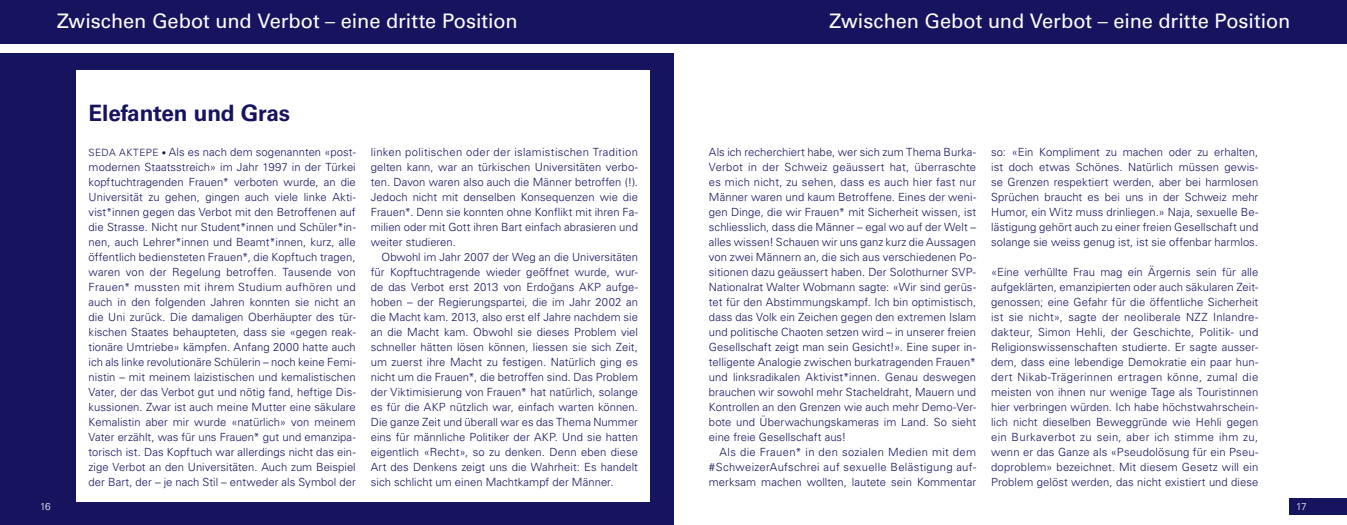
<style>
.page{position:relative;width:1347px;height:525px;background:#fff}
.page>*{position:absolute;margin:0;border:0;box-sizing:border-box;transform-origin:0 0}
.t1{font:700 22.5px "Univers LT Std";letter-spacing:-.005em;color:#16145f}
.t2{font:20px "Univers LT Std";letter-spacing:-.005em;color:#fff}
.t3{font:300 11.25px/15px "Univers LT Std";letter-spacing:.005em;color:#16145f;text-align:justify}
.t4{font:300 10px "Univers LT Std";color:#16145f}
.t5{font:300 10px "Univers LT Std";color:#fff}
.s1{font-weight:300}
.s2{font-size:8.75px}
.s3{font-family:"Segoe UI"}
</style>
<div class="page">
<div style="left:0;top:54px;width:673px;height:470px;background:#16145f"></div>
<div style="left:0;top:0;width:673px;height:43px;background:#16145f"></div>
<div style="left:76px;top:70px;width:573px;height:431px;background:#fff"></div>
<div style="left:662px;top:0;width:684px;height:43px;background:#16145f"></div>
<div style="left:1289px;top:498px;width:57px;height:16px;background:#16145f"></div>
<h2 class="t2" style="left:57px;top:9px;width:462px">Zwischen Gebot und Verbot <span class="s1">–</span> eine dritte Position</h2>
<h2 class="t2" style="left:1223px;top:9px;width:62px">Rubrik</h2>
<h2 class="t2" style="left:829px;top:9px;width:462px">Zwischen Gebot und Verbot <span class="s1">–</span> eine dritte Position</h2>
<p class="t5" style="left:40px;top:499px;width:12px">16</p>
<h1 class="t1" style="left:89px;top:100px;width:203px">Elefanten und Gras</h1>
<p class="t3" style="left:89px;top:144px;width:269px;text-indent:73px"><span class="s2">•</span> Als es nach dem sogenannten «post&shy;modernen Staatsstreich» im Jahr 1997 in der Türkei kopftuchtragenden Frauen* verboten wurde, an die Universität zu gehen, gingen auch viele linke Akti&shy;vist*innen gegen das Verbot mit den Betroffenen auf die Strasse. Nicht nur Student*innen und Schüler*in&shy;nen, auch Lehrer*innen und Beamt*innen, kurz, alle öffentlich bediensteten Frauen*, die Kopftuch tragen, waren von der Regelung betroffen. Tausende von Frauen* mussten mit ihrem Studium aufhören und auch in den folgenden Jahren konnten sie nicht an die Uni zurück. Die damaligen Oberhäupter des tür&shy;kischen Staates behaupteten, dass sie «gegen reak&shy;tionäre Umtriebe» kämpfen. Anfang 2000 hatte auch ich als linke revolutionäre Schülerin – noch keine Femi&shy;nistin – mit meinem laizistischen und kemalistischen Vater, der das Verbot gut und nötig fand, heftige Dis&shy;kussionen. Zwar ist auch meine Mutter eine säkulare Kemalistin aber mir wurde «natürlich» von meinem Vater erzählt, was für uns Frauen* gut und emanzipa&shy;torisch ist. Das Kopftuch war allerdings nicht das ein&shy;zige Verbot an den Universitäten. Auch zum Beispiel der Bart, der – je nach Stil – entweder als Symbol der</p>
<p class="t3" style="left:371px;top:144px;width:269px">linken politischen oder der islamistischen Tradition gelten kann, war an türkischen Universitäten verbo&shy;ten. Davon waren also auch die Männer betroffen (!).<br>Jedoch nicht mit denselben Konsequenzen wie die Frauen*. Denn sie konnten ohne Konflikt mit ihren Fa&shy;milien oder mit Gott ihren Bart einfach abrasieren und weiter studieren.</p>
<p class="t4" style="left:89px;top:146px;width:15px">Seda</p>
<p class="t4" style="left:119px;top:146px;width:15px">Aktepe</p>
<p class="t3" style="left:371px;top:249px;width:269px;text-indent:11px">Obwohl im Jahr 2007 der Weg an die Universitäten für Kopftuchtragende wieder geöffnet wurde, wur&shy;de das Verbot erst 2013 von Erdo<span class="s3">ğ</span>ans AKP aufge&shy;hoben – der Regierungspartei, die im Jahr 2002 an die Macht kam. 2013, also erst elf Jahre nachdem sie an die Macht kam. Obwohl sie dieses Problem viel schneller hätten lösen können, liessen sie sich Zeit, um zuerst ihre Macht zu festigen. Natürlich ging es nicht um die Frauen*, die betroffen sind. Das Problem der Viktimisierung von Frauen* hat natürlich, solange es für die AKP nützlich war, einfach warten können.<br>Die ganze Zeit und überall war es das Thema Nummer eins für männliche Politiker der AKP. Und sie hatten eigentlich «Recht», so zu denken. Denn eben diese Art des Denkens zeigt uns die Wahrheit: Es handelt sich schlicht um einen Machtkampf der Männer.</p>
<p class="t3" style="left:709px;top:144px;width:269px">Als ich recherchiert habe, wer sich zum Thema Burka-Verbot in der Schweiz geäussert hat, überraschte es mich nicht, zu sehen, dass es auch hier fast nur Männer waren und kaum Betroffene. Eines der weni&shy;gen Dinge, die wir Frauen* mit Sicherheit wissen, ist schliesslich, dass die Männer – egal wo auf der Welt – alles wissen! Schauen wir uns ganz kurz die Aussagen von zwei Männern an, die sich aus verschiedenen Po&shy;sitionen dazu geäussert haben. Der Solothurner SVP-Nationalrat Walter Wobmann sagte: «Wir sind gerüs&shy;tet für den Abstimmungskampf. Ich bin optimistisch, dass das Volk ein Zeichen gegen den extremen Islam und politische Chaoten setzen wird – in unserer freien Gesellschaft zeigt man sein Gesicht!». Eine super in&shy;telligente Analogie zwischen burkatragenden Frauen* und linksradikalen Aktivist*innen. Genau deswegen brauchen wir sowohl mehr Stacheldraht, Mauern und Kontrollen an den Grenzen wie auch mehr Demo-Ver&shy;bote und Überwachungskameras im Land. So sieht eine freie Gesellschaft aus!</p>
<p class="t3" style="left:709px;top:444px;width:269px;text-indent:11px">Als die Frauen* in den sozialen Medien mit dem #SchweizerAufschrei auf sexuelle Belästigung auf&shy;merksam machen wollten, lautete sein Kommentar</p>
<p class="t3" style="left:991px;top:144px;width:269px">so: «Ein Kompliment zu machen oder zu erhalten, ist doch etwas Schönes. Natürlich müssen gewis&shy;se Grenzen respektiert werden, aber bei harmlosen Sprüchen braucht es bei uns in der Schweiz mehr Humor, ein Witz muss drinliegen.» Naja, sexuelle Be&shy;lästigung gehört auch zu einer freien Gesellschaft und solange sie weiss genug ist, ist sie offenbar harmlos.</p>
<p class="t3" style="left:991px;top:264px;width:269px">«Eine verhüllte Frau mag ein Ärgernis sein für alle aufgeklärten, emanzipierten oder auch säkularen Zeit&shy;genossen; eine Gefahr für die öffentliche Sicherheit ist sie nicht», sagte der neoliberale NZZ Inlandre&shy;dakteur, Simon Hehli, der Geschichte, Politik- und Religionswissenschaften studierte. Er sagte ausser&shy;dem, dass eine lebendige Demokratie ein paar hun&shy;dert Nikab-Trägerinnen ertragen könne, zumal die meisten von ihnen nur wenige Tage als Touristinnen hier verbringen würden. Ich habe höchstwahrschein&shy;lich nicht dieselben Beweggründe wie Hehli gegen ein Burkaverbot zu sein, aber ich stimme ihm zu, wenn er das Ganze als «Pseudolösung für ein Pseu&shy;doproblem» bezeichnet. Mit diesem Gesetz will ein Problem gelöst werden, das nicht existiert und diese</p>
<p class="t5" style="left:1296px;top:499px;width:12px">17</p>
</div>
